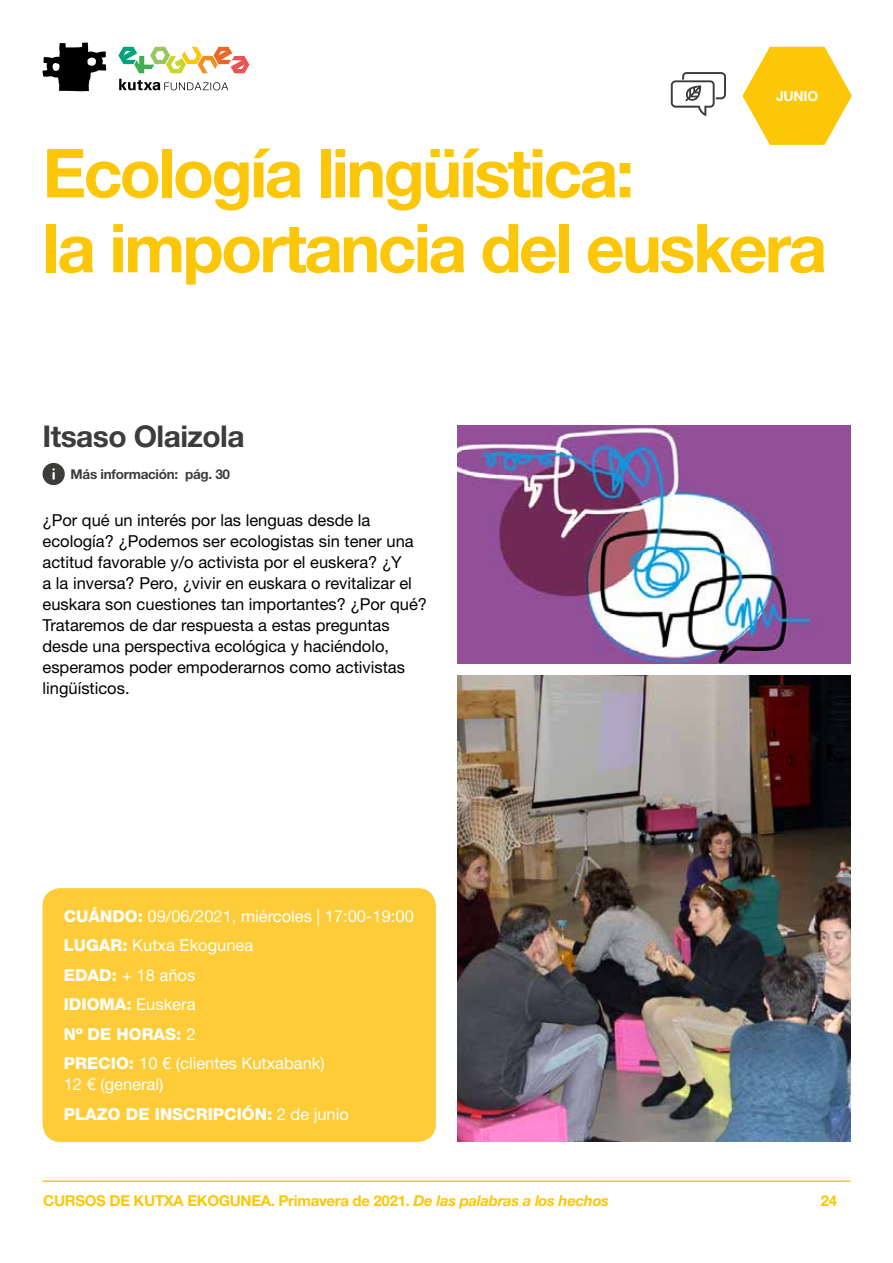
<style>
.page{position:relative;width:893px;height:1263px;background:#fff}
.page>*{position:absolute;margin:0;border:0;box-sizing:border-box;transform-origin:0 0}
.t1{font:700 67.5px/75px "Helvetica Neue LT Std";letter-spacing:-.04em;color:#fcc709}
.t2{font:700 30px "Helvetica Neue LT Std";letter-spacing:-.02em;color:#3c3c3b}
.t3{font:16.5px/21px "Helvetica Neue LT Std";color:#000}
.t4{font:16.5px/29.5px "Helvetica Neue LT Std";color:#fff}
.t5{font:700 15px "Helvetica Neue LT Std";letter-spacing:-.02em;color:#fcc709}
.t6{font:700 13.8px "Helvetica Neue LT Std";letter-spacing:-.02em;color:#fff}
.t7{font:700 13.5px "Helvetica Neue LT Std";letter-spacing:-.02em;color:#3c3c3b}
.s1{font-weight:800}
.s2{font-style:italic}
</style>
<div class="page">
<svg style="left:118px;top:47px;width:131px;height:26px"></svg>
<svg style="left:42px;top:42px;width:64px;height:49px"></svg>
<svg style="left:119px;top:79px;width:109px;height:11px"></svg>
<hr style="left:43px;top:1180px;width:807px;height:2px;background:#fcc709">
<svg style="left:742px;top:47px;width:110px;height:98px"></svg>
<svg style="left:671px;top:72px;width:55px;height:44px"></svg>
<img style="left:457px;top:425px;width:393px;height:238px">
<img style="left:457px;top:676px;width:393px;height:466px">
<svg style="left:43px;top:463px;width:22px;height:22px"></svg>
<div style="left:43px;top:888px;width:393px;height:254px;background:#fdcc38;border-radius:18px"></div>
<p class="t6" style="left:776px;top:87px;width:43px">JUNIO</p>
<h1 class="t1" style="left:43px;top:134px;width:786px">Ecología lingüística:<br>la importancia del euskera</h1>
<h2 class="t2" style="left:43px;top:418px;width:204px">Itsaso Olaizola</h2>
<p class="t7" style="left:71px;top:466px;width:161px">Más información: pág. 30</p>
<p class="t3" style="left:43px;top:510px;width:386px">¿Por qué un interés por las lenguas desde la ecología? ¿Podemos ser ecologistas sin tener una actitud favorable y/o activista por el euskera? ¿Y<br>a la inversa? Pero, ¿vivir en euskara o revitalizar el euskara son cuestiones tan importantes? ¿Por qué?<br>Trataremos de dar respuesta a estas preguntas desde una perspectiva ecológica y haciéndolo, esperamos poder empoderarnos como activistas lingüísticos.</p>
<p class="t4" style="left:64px;top:901px;width:352px"><span class="s1">CUÁNDO:</span> 09/06/2021, miércoles | 17:00-19:00<br><span class="s1">LUGAR:</span> Kutxa Ekogunea<br><span class="s1">EDAD:</span> + 18 años<br><span class="s1">IDIOMA:</span> Euskera<br><span class="s1">Nº DE HORAS:</span> 2<br><span class="s1">PRECIO:</span> 10 € (clientes Kutxabank)</p>
<p class="t4" style="left:64px;top:1069px;width:287px">12 € (general)<br><span class="s1">PLAZO DE INSCRIPCIÓN:</span> 2 de junio</p>
<p class="t5" style="left:43px;top:1191px;width:567px">CURSOS DE KUTXA EKOGUNEA. Primavera de 2021. <span class="s2">De las palabras a los hechos</span></p>
<p class="t5" style="left:821px;top:1191px;width:18px">24</p>
</div>
